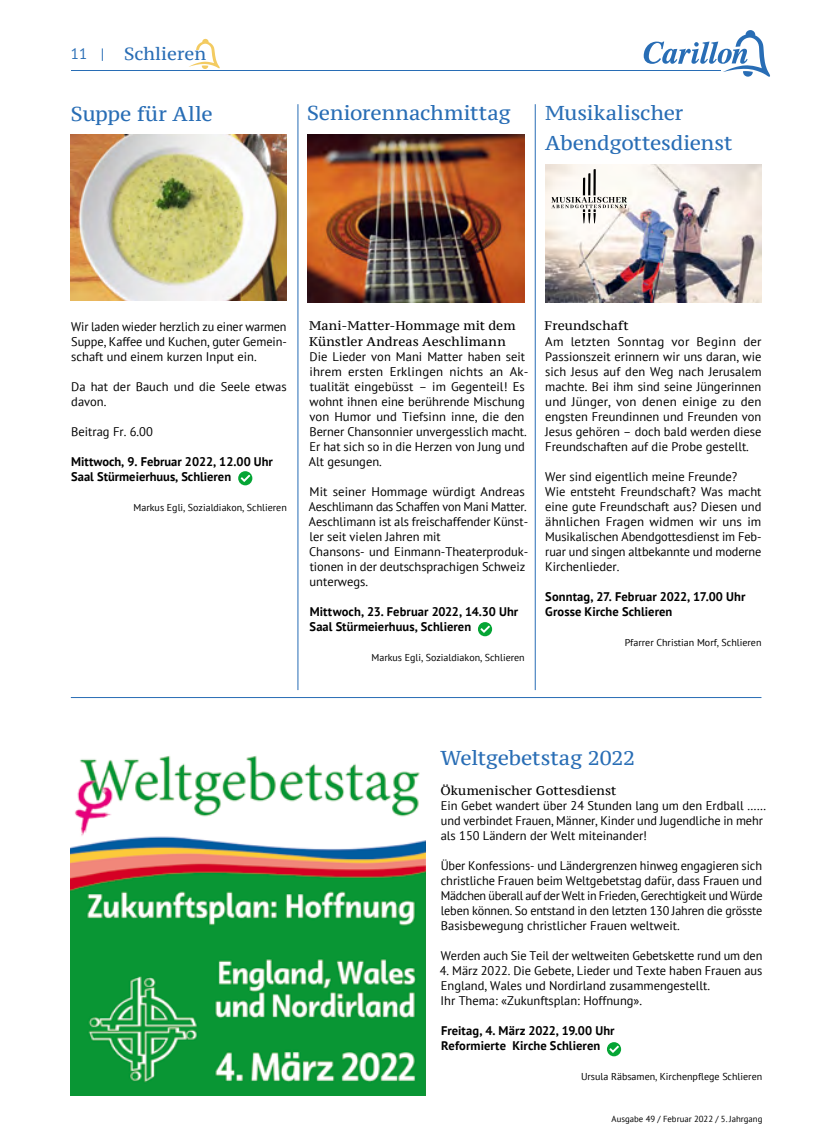
<style>
.page{position:relative;width:833px;height:1134px;background:#fff}
.page>*{position:absolute;margin:0;border:0;box-sizing:border-box;transform-origin:0 0}
.t1{font:20px/30px "PT Serif Caption";letter-spacing:-.005em;color:#286db5}
.t2{font:17.5px "PT Serif Caption";color:#286db5}
.t3{font:15px "PT Sans";color:#286db5}
.t4{font:12.5px/15px "PT Sans";color:#000}
.t5{font:700 12.5px/15px "PT Sans";letter-spacing:.005em;color:#000}
.t6{font:12.5px/16.2px "PT Serif Caption";letter-spacing:.005em;color:#000}
.t7{font:10px "PT Sans";color:#000}
.t8{font:8.75px "PT Sans";color:#000}
</style>
<div class="page">
<hr style="left:71px;top:70px;width:650px;height:1px;background:#286db5">
<svg style="left:643px;top:30px;width:127px;height:47px"></svg>
<hr style="left:298px;top:104px;width:1px;height:586px;background:#286db5">
<hr style="left:71px;top:697px;width:690px;height:1px;background:#286db5">
<img style="left:308px;top:135px;width:216px;height:167px">
<div style="left:607px;top:1042px;width:14px;height:14px;background:#05a535;border-radius:50%"></div>
<svg style="left:609px;top:1046px;width:10px;height:7px"></svg>
<div style="left:238px;top:471px;width:14px;height:14px;background:#05a535;border-radius:50%"></div>
<svg style="left:241px;top:475px;width:9px;height:7px"></svg>
<svg style="left:189px;top:39px;width:31px;height:30px"></svg>
<img style="left:545px;top:165px;width:216px;height:137px">
<svg style="left:551px;top:169px;width:76px;height:55px"></svg>
<hr style="left:535px;top:104px;width:1px;height:586px;background:#286db5">
<div style="left:478px;top:622px;width:14px;height:14px;background:#05a535;border-radius:50%"></div>
<svg style="left:480px;top:626px;width:10px;height:7px"></svg>
<img style="left:70px;top:756px;width:355px;height:340px">
<img style="left:71px;top:135px;width:216px;height:165px">
<p class="t3" style="left:71px;top:45px;width:35px">11 |</p>
<h2 class="t2" style="left:124px;top:43px;width:84px">Schlieren</h2>
<h1 class="t1" style="left:71px;top:99px;width:143px">Suppe für Alle</h1>
<h1 class="t1" style="left:307px;top:98px;width:205px">Seniorennachmittag</h1>
<h1 class="t1" style="left:545px;top:97px;width:189px">Musikalischer<br>Abendgottesdienst</h1>
<p class="t4" style="left:71px;top:318px;width:217px;text-align:justify">Wir laden wieder herzlich zu einer warmen Suppe, Kaffee und Kuchen, guter Gemein&shy;schaft und einem kurzen Input ein.</p>
<p class="t4" style="left:71px;top:378px;width:217px">Da hat der Bauch und die Seele etwas davon.</p>
<p class="t4" style="left:71px;top:423px;width:83px">Beitrag Fr. 6.00</p>
<p class="t5" style="left:71px;top:453px;width:203px">Mittwoch, 9. Februar 2022, 12.00 Uhr<br>Saal Stürmeierhuus, Schlieren</p>
<p class="t7" style="left:134px;top:501px;width:155px">Markus Egli, Sozialdiakon, Schlieren</p>
<p class="t6" style="left:309px;top:317px;width:208px">Mani-Matter-Hommage mit dem<br>Künstler Andreas Aeschlimann</p>
<p class="t4" style="left:309px;top:349px;width:221px">Die Lieder von Mani Matter haben seit ihrem ersten Erklingen nichts an Ak&shy;tualität eingebüsst – im Gegenteil! Es wohnt ihnen eine berührende Mischung von Humor und Tiefsinn inne, die den Berner Chansonnier unvergesslich macht.<br>Er hat sich so in die Herzen von Jung und Alt gesungen.</p>
<p class="t4" style="left:309px;top:484px;width:221px">Mit seiner Hommage würdigt Andreas Aeschlimann das Schaffen von Mani Matter.<br>Aeschlimann ist als freischaffender Künst&shy;ler seit vielen Jahren mit<br>Chansons- und Einmann-Theaterproduk&shy;tionen in der deutschsprachigen Schweiz unterwegs.</p>
<p class="t5" style="left:309px;top:604px;width:210px">Mittwoch, 23. Februar 2022, 14.30 Uhr<br>Saal Stürmeierhuus, Schlieren</p>
<p class="t7" style="left:371px;top:651px;width:155px">Markus Egli, Sozialdiakon, Schlieren</p>
<p class="t6" style="left:544px;top:318px;width:86px">Freundschaft</p>
<p class="t4" style="left:545px;top:333px;width:218px;text-align:justify">Am letzten Sonntag vor Beginn der Passionszeit erinnern wir uns daran, wie sich Jesus auf den Weg nach Jerusalem machte. Bei ihm sind seine Jüngerinnen und Jünger, von denen einige zu den engsten Freundinnen und Freunden von Jesus gehören – doch bald werden diese Freundschaften auf die Probe gestellt.</p>
<p class="t4" style="left:545px;top:468px;width:218px">Wer sind eigentlich meine Freunde?<br>Wie entsteht Freundschaft? Was macht eine gute Freundschaft aus? Diesen und ähnlichen Fragen widmen wir uns im Musikalischen Abendgottesdienst im Feb&shy;ruar und singen altbekannte und moderne Kirchenlieder.</p>
<p class="t5" style="left:545px;top:589px;width:202px">Sonntag, 27. Februar 2022, 17.00 Uhr<br>Grosse Kirche Schlieren</p>
<p class="t7" style="left:624px;top:636px;width:138px">Pfarrer Christian Morf, Schlieren</p>
<h1 class="t1" style="left:440px;top:742px;width:196px">Weltgebetstag 2022</h1>
<p class="t6" style="left:440px;top:782px;width:177px">Ökumenischer Gottesdienst</p>
<p class="t4" style="left:441px;top:798px;width:327px">Ein Gebet wandert über 24 Stunden lang um den Erdball …… und verbindet Frauen, Männer, Kinder und Jugendliche in mehr als 150 Ländern der Welt miteinander!</p>
<p class="t4" style="left:441px;top:858px;width:323px;text-align:justify">Über Konfessions- und Ländergrenzen hinweg engagieren sich christliche Frauen beim Weltgebetstag dafür, dass Frauen und Mädchen überall auf der Welt in Frieden, Gerechtigkeit und Würde leben können. So entstand in den letzten 130 Jahren die grösste Basisbewegung christlicher Frauen weltweit.</p>
<p class="t4" style="left:441px;top:948px;width:323px">Werden auch Sie Teil der weltweiten Gebetskette rund um den</p>
<p class="t4" style="left:440px;top:963px;width:324px">4. März 2022. Die Gebete, Lieder und Texte haben Frauen aus<br>England, Wales und Nordirland zusammengestellt.<br>Ihr Thema: «Zukunftsplan: Hoffnung».</p>
<p class="t5" style="left:441px;top:1023px;width:175px">Freitag, 4. März 2022, 19.00 Uhr<br>Reformierte Kirche Schlieren</p>
<p class="t7" style="left:581px;top:1070px;width:183px">Ursula Räbsamen, Kirchenpflege Schlieren</p>
<p class="t8" style="left:611px;top:1113px;width:152px">Ausgabe 49 / Februar 2022 / 5. Jahrgang</p>
</div>
